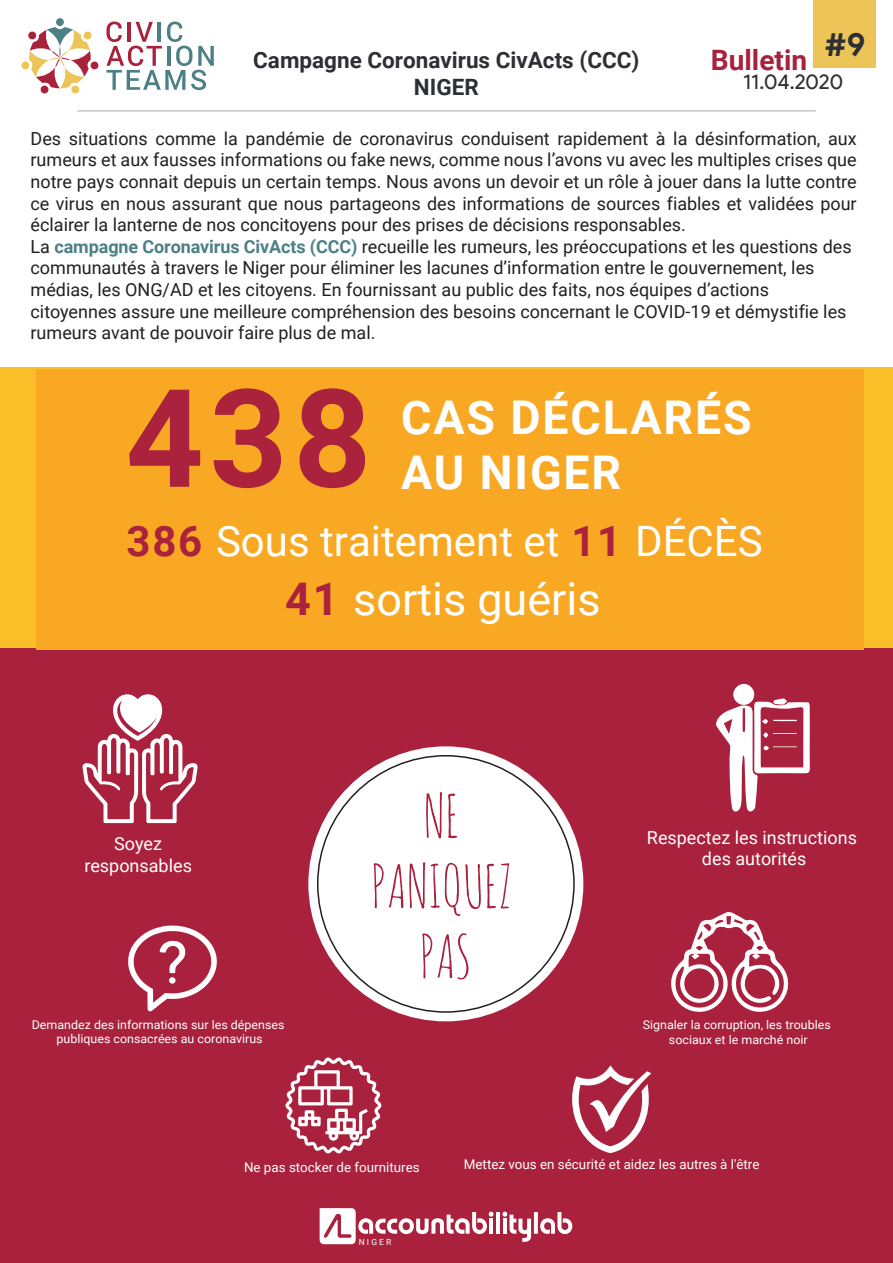
<style>
.page{position:relative;width:893px;height:1263px;background:#fff}
.page>*{position:absolute;margin:0;border:0;box-sizing:border-box;transform-origin:0 0}
.t1{font:700 136.5px "Roboto";color:#aa223c}
.t2{font:58.5px/70.2px "Amatic SC";color:#a9213c;text-align:center}
.t3{font:700 46.5px/55.8px "Roboto";letter-spacing:.04em;color:#fff}
.t4{font:45px "Roboto";color:#fff}
.t5{font:42px "Roboto";color:#fff}
.t6{font:700 33px "Product Sans";color:#2e2f34}
.t7{font:700 28.05px "Roboto";color:#a9213c}
.t8{font:700 22.5px/27px "Roboto";color:#2e2f34;text-align:center}
.t9{font:21px "Product Sans";color:#2e2f34}
.t10{font:18px/21.6px "Roboto";color:#231f20}
.t11{font:18px/21.6px "Roboto";color:#fff;text-align:center}
.t12{font:13.35px "Roboto";color:#fff}
.t13{font:12.15px/14.5px "Roboto";color:#fff;text-align:center}
.t14{font:700 10.5px "Roboto";letter-spacing:-.025em;color:#fff}
.t15{font:8.55px "Roboto";color:#fff}
.s1{font-weight:700;color:#4c8086}
.s2{font-weight:700;color:#aa223c}
</style>
<div class="page">
<div style="left:0;top:647px;width:893px;height:549px;background:#a9213c"></div>
<div style="left:813px;top:0;width:63px;height:67px;background:#ecc457"></div>
<hr style="left:77px;top:110px;width:739px;height:2px;background:#c8c7c7">
<div style="left:0;top:1196px;width:893px;height:67px;background:#a9213c"></div>
<div style="left:56px;top:18px;width:8px;height:8px;background:#4c8086;border-radius:50%"></div>
<svg style="left:21px;top:27px;width:78px;height:67px"></svg>
<svg style="left:106px;top:22px;width:108px;height:68px"></svg>
<svg style="left:671px;top:912px;width:118px;height:100px"></svg>
<svg style="left:691px;top:954px;width:9px;height:5px"></svg>
<hr style="left:496px;top:1212px;width:4px;height:22px;background:#fff">
<svg style="left:502px;top:1211px;width:70px;height:31px"></svg>
<div style="left:0;top:367px;width:893px;height:280px;background:#fabf28"></div>
<svg style="left:320px;top:1208px;width:173px;height:36px"></svg>
<div style="left:308px;top:746px;width:275px;height:275px;background:#fff;border-radius:50%"></div>
<div style="left:733px;top:684px;width:21px;height:21px;background:#fff;border-radius:50%"></div>
<svg style="left:716px;top:698px;width:94px;height:114px"></svg>
<svg style="left:82px;top:694px;width:116px;height:129px"></svg>
<svg style="left:128px;top:925px;width:89px;height:87px"></svg>
<div style="left:169px;top:977px;width:7px;height:7px;background:#fff;border-radius:50%"></div>
<svg style="left:285px;top:1057px;width:97px;height:97px"></svg>
<svg style="left:572px;top:1065px;width:79px;height:88px"></svg>
<div style="left:36px;top:369px;width:828px;height:280px;background:#f9a824"></div>
<p class="t8" style="left:253px;top:45px;width:388px">Campagne Coronavirus CivActs (CCC)<br>NIGER</p>
<h3 class="t7" style="left:711px;top:40px;width:98px">Bulletin</h3>
<h3 class="t6" style="left:825px;top:24px;width:42px">#9</h3>
<p class="t9" style="left:743px;top:70px;width:101px">11.04.2020</p>
<p class="t10" style="left:31px;top:127px;width:828px">Des situations comme la pandémie de coronavirus conduisent rapidement à la désinformation, aux rumeurs et aux fausses informations ou fake news, comme nous l’avons vu avec les multiples crises que notre pays connait depuis un certain temps. Nous avons un devoir et un rôle à jouer dans la lutte contre ce virus en nous assurant que nous partageons des informations de sources fiables et validées pour éclairer la lanterne de nos concitoyens pour des prises de décisions responsables.<br>La <span class="s1">campagne Coronavirus CivActs (CCC)</span> recueille les rumeurs, les préoccupations et les questions des communautés à travers le Niger pour éliminer les lacunes d’information entre le gouvernement, les médias, les ONG/AD et les citoyens. En fournissant au public des faits, nos équipes d’actions citoyennes assure une meilleure compréhension des besoins concernant le COVID-19 et démystifie les rumeurs avant de pouvoir faire plus de mal.</p>
<h1 class="t1" style="left:126px;top:343px;width:247px">438</h1>
<h3 class="t3" style="left:401px;top:387px;width:352px">CAS DÉCLARÉS<br>AU NIGER</h3>
<h3 class="t5" style="left:127px;top:512px;width:638px"><span class="s2">386</span> Sous traitement et <span class="s2">11</span> DÉCÈS</h3>
<h3 class="t4" style="left:285px;top:568px;width:317px"><span class="s2">41</span> sortis guéris</h3>
<p class="t14" style="left:696px;top:396px;width:27px">China</p>
<p class="t11" style="left:84px;top:832px;width:109px">Soyez responsables</p>
<p class="t13" style="left:32px;top:1016px;width:254px">Demandez des informations sur les dépenses publiques consacrées au coronavirus</p>
<h2 class="t2" style="left:371px;top:780px;width:142px">NE<br>PANIQUEZ<br>PAS</h2>
<p class="t11" style="left:647px;top:826px;width:212px">Respectez les instructions des autorités</p>
<p class="t13" style="left:643px;top:1017px;width:189px">Signaler la corruption, les troubles sociaux et le marché noir</p>
<p class="t12" style="left:244px;top:1158px;width:177px">Ne pas stocker de fournitures</p>
<p class="t12" style="left:464px;top:1155px;width:297px">Mettez vous en sécurité et aidez les autres à l'être</p>
<p class="t15" style="left:359px;top:1236px;width:34px">N I G E R</p>
</div>
